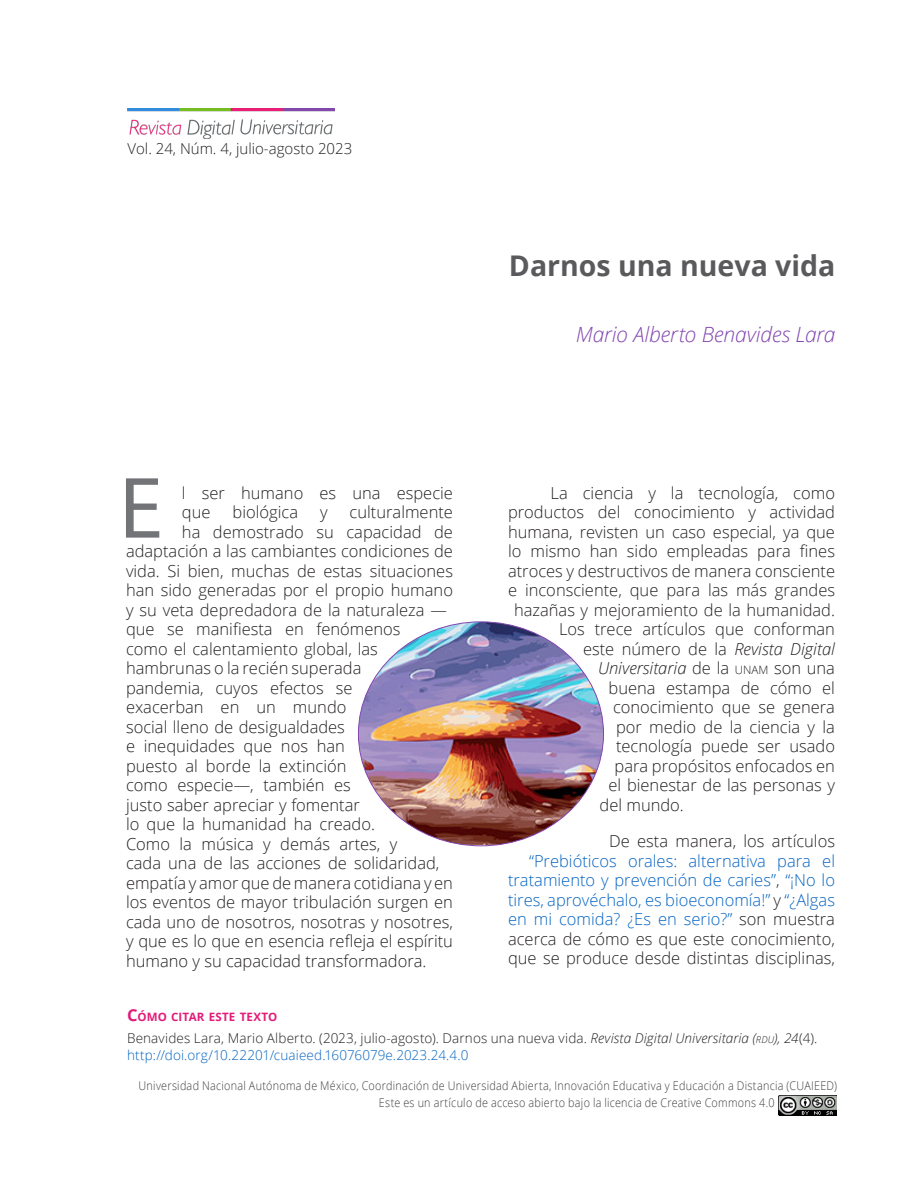
<style>
.page{position:relative;width:918px;height:1188px;background:#fff}
.page>*{position:absolute;margin:0;border:0;box-sizing:border-box;transform-origin:0 0}
.texto_capitular{font:87.9px "Myriad Pro";color:#727477}
.principal{font:700 28.5px "Open Sans";color:#5a5a5d}
.autor{font:italic 300 21px "Open Sans";letter-spacing:-.005em;color:#8246af}
.texto_capitular-2{font:300 16.5px/19.5px "Open Sans";color:#231f20}
.texto_sangria{font:300 16.5px "Open Sans";color:#231f20}
.texto_sangria-2{font:300 16.5px/19.5px "Open Sans";color:#0563c1;text-align:right}
.texto_sangria-3{font:italic 300 16.5px "Open Sans";color:#231f20}
.t1{font:300 15px "Open Sans";color:#231f20}
.Citartxt{font:300 13.5px/16.5px "Open Sans";letter-spacing:.01em;color:#231f20}
.t2{font:300 12px/17px "Open Sans";letter-spacing:.025em;color:#3e3e3f;scale:.9 1}
.Citar{font:700 11.55px "Open Sans";letter-spacing:.01em;color:#e31c79}
.s1{font-style:italic}
.s2{font-style:normal}
.s3{font-style:normal;font-size:11.55px}
.s4{color:#231f20}
.s5{font-size:16.5px}
.s6{font-style:italic;font-size:9.45px}
.s7{color:#0563c1}
</style>
<div class="page">
<img style="left:128px;top:108px;width:207px;height:30px">
<img style="left:778px;top:1096px;width:59px;height:20px">
<img style="left:358px;top:622px;width:246px;height:223px">
<p class="t1" style="left:128px;top:139px;width:226px">Vol. 24, Núm. 4, julio-agosto 2023</p>
<p class="principal" style="left:509px;top:246px;width:328px">Darnos una nueva vida</p>
<p class="autor" style="left:576px;top:320px;width:261px">Mario Alberto Benavides Lara</p>
<p class="texto_capitular" style="left:119px;top:454px;width:45px">E</p>
<p class="texto_capitular-2" style="left:182px;top:482px;width:273px">l ser humano es una especie que</p>
<p class="texto_sangria" style="left:551px;top:481px;width:286px">La ciencia y la tecnología, como</p>
<p class="texto_sangria" style="left:508px;top:501px;width:329px">productos del conocimiento y actividad</p>
<p class="texto_sangria" style="left:508px;top:520px;width:329px">humana, revisten un caso especial, ya que</p>
<p class="texto_sangria" style="left:508px;top:540px;width:329px">lo mismo han sido empleadas para fines</p>
<p class="texto_sangria" style="left:508px;top:559px;width:329px">atroces y destructivos de manera consciente</p>
<p class="texto_sangria" style="left:508px;top:579px;width:329px">e inconsciente, que para las más grandes</p>
<p class="texto_sangria" style="left:514px;top:598px;width:323px">hazañas y mejoramiento de la humanidad.</p>
<p class="texto_sangria" style="left:559px;top:618px;width:278px">Los trece artículos que conforman</p>
<p class="texto_sangria" style="left:583px;top:637px;width:254px">este número de la <span class="s1">Revista Digital</span></p>
<p class="texto_sangria-3" style="left:598px;top:657px;width:239px">Universitaria <span class="s2">de la</span> <span class="s3">UNAM</span> <span class="s2">son una</span></p>
<p class="texto_sangria" style="left:609px;top:676px;width:228px">buena estampa de cómo el</p>
<p class="texto_sangria" style="left:613px;top:696px;width:224px">conocimiento que se genera</p>
<p class="texto_sangria" style="left:616px;top:715px;width:221px">por medio de la ciencia y la</p>
<p class="texto_sangria" style="left:616px;top:735px;width:221px">tecnología puede ser usado</p>
<p class="texto_sangria" style="left:615px;top:754px;width:222px">para propósitos enfocados en</p>
<p class="texto_sangria" style="left:609px;top:774px;width:228px">el bienestar de las personas y</p>
<p class="texto_sangria" style="left:600px;top:793px;width:86px">del mundo.</p>
<p class="texto_sangria-2" style="left:508px;top:831px;width:329px"><span class="s4">De esta manera, los artículos<br></span>“Prebióticos orales: alternativa para el tratamiento y prevención de caries”<span class="s4">,</span> “¡No lo tires, aprovéchalo, es bioeconomía!” <span class="s4">y</span> “¿Algas en mi comida? ¿Es en serio?” <span class="s4">son muestra acerca de cómo es que este conocimiento, que se produce desde distintas disciplinas,</span></p>
<p class="texto_capitular-2" style="left:233px;top:502px;width:67px">biológica</p>
<p class="texto_capitular-2" style="left:320px;top:502px;width:9px">y</p>
<p class="texto_capitular-2" style="left:350px;top:502px;width:105px">culturalmente</p>
<p class="texto_capitular-2" style="left:182px;top:521px;width:273px">ha demostrado su capacidad de</p>
<p class="texto_capitular-2" style="left:126px;top:541px;width:329px">adaptación a las cambiantes condiciones de</p>
<p class="texto_capitular-2" style="left:126px;top:560px;width:329px">vida. Si bien, muchas de estas situaciones</p>
<p class="texto_capitular-2" style="left:126px;top:580px;width:329px">han sido generadas por el propio humano</p>
<p class="texto_capitular-2" style="left:126px;top:599px;width:323px">y su veta depredadora de la naturaleza —</p>
<p class="texto_capitular-2" style="left:126px;top:619px;width:276px">que se manifiesta en fenómenos</p>
<p class="texto_capitular-2" style="left:126px;top:638px;width:254px">como el calentamiento global, las</p>
<p class="texto_capitular-2" style="left:126px;top:658px;width:237px">hambrunas o la recién superada</p>
<p class="texto_capitular-2" style="left:126px;top:677px;width:228px">pandemia, cuyos efectos se</p>
<p class="texto_capitular-2" style="left:126px;top:697px;width:222px">exacerban en un mundo</p>
<p class="texto_capitular-2" style="left:126px;top:716px;width:221px">social lleno de desigualdades</p>
<p class="texto_capitular-2" style="left:126px;top:736px;width:221px">e inequidades que nos han</p>
<p class="texto_capitular-2" style="left:126px;top:755px;width:222px">puesto al borde la extinción</p>
<p class="texto_capitular-2" style="left:126px;top:775px;width:227px">como especie—, también es</p>
<p class="texto_capitular-2" style="left:126px;top:794px;width:236px">justo saber apreciar y fomentar</p>
<p class="texto_capitular-2" style="left:126px;top:814px;width:251px">lo que la humanidad ha creado.</p>
<p class="texto_capitular-2" style="left:126px;top:833px;width:273px">Como la música y demás artes, y</p>
<p class="texto_capitular-2" style="left:126px;top:853px;width:315px">cada una de las acciones de solidaridad,</p>
<p class="texto_capitular-2" style="left:126px;top:872px;width:329px">empatía y amor que de manera cotidiana y en</p>
<p class="texto_capitular-2" style="left:126px;top:892px;width:329px">los eventos de mayor tribulación surgen en</p>
<p class="texto_capitular-2" style="left:126px;top:911px;width:329px">cada uno de nosotros, nosotras y nosotres,</p>
<p class="texto_capitular-2" style="left:126px;top:931px;width:329px">y que es lo que en esencia refleja el espíritu</p>
<p class="texto_capitular-2" style="left:126px;top:950px;width:302px">humano y su capacidad transformadora.</p>
<p class="Citar" style="left:127px;top:1008px;width:152px"><span class="s5">C</span>ÓMO CITAR ESTE TEXTO</p>
<p class="Citartxt" style="left:127px;top:1030px;width:692px">Benavides Lara, Mario Alberto. (2023, julio-agosto). Darnos una nueva vida. <span class="s1">Revista Digital Universitaria (</span><span class="s6">rdu</span><span class="s1">), 24</span>(4). <span class="s7">http://doi.org/10.22201/cuaieed.16076079e.2023.24.4.0</span></p>
<p class="t2" style="left:379px;top:1077px;width:511px;text-indent:-240px">Universidad Nacional Autónoma de México, Coordinación de Universidad Abierta, Innovación Educativa y Educación a Distancia (CUAIEED)<br>Este es un artículo de acceso abierto bajo la licencia de Creative Commons 4.0</p>
</div>
